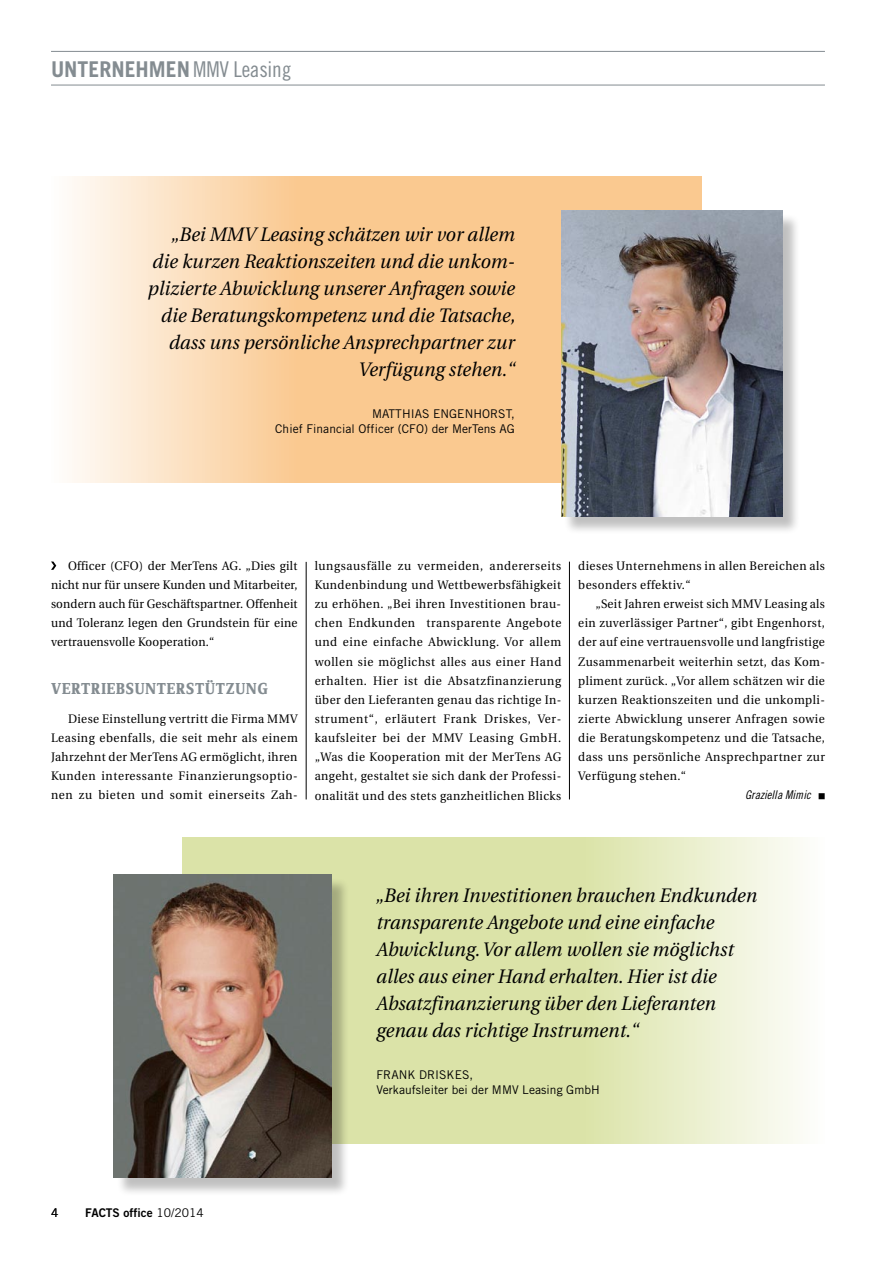
<style>
.page{position:relative;width:893px;height:1263px;background:#fff}
.page>*{position:absolute;margin:0;border:0;box-sizing:border-box;transform-origin:0 0}
.t1{font:700 21.75px "Trade Gothic";color:#848c91}
.t2{font:italic 19.5px/27px "Utopia";letter-spacing:.005em;color:#000;text-align:right;scale:.95 1}
.t3{font:700 16.5px "Zine Serif Dis";letter-spacing:.05em;color:#848c91}
.t4{font:12.3px/19.2px "Utopia";letter-spacing:.04em;color:#000;text-align:justify;scale:.95 1}
.t5{font:12px/15px "Trade Gothic";letter-spacing:.005em;color:#000;text-align:right}
.t6{font:12px "Trade Gothic Bold Two";color:#000}
.t7{font:12px "Trade Gothic Cond Eighteen Obl";letter-spacing:.005em;color:#000}
.s1{font-family:"Trade Gothic Cond Eighteen";font-weight:400}
.s2{font-family:"Trade Gothic"}
</style>
<div class="page">
<svg style="left:72px;top:176px;width:630px;height:307px;fill:#fac990"></svg>
<svg style="left:183px;top:838px;width:617px;height:306px;fill:#dbe3a8"></svg>
<div style="left:564px;top:213px;width:237px;height:322px;background:#000;opacity:.25"></div>
<img style="left:561px;top:210px;width:221px;height:307px">
<hr style="left:51px;top:51px;width:774px;height:1px;background:#848c91">
<hr style="left:51px;top:85px;width:774px;height:1px;background:#848c91">
<svg style="left:51px;top:561px;width:5px;height:9px"></svg>
<hr style="left:306px;top:562px;width:1px;height:237px;background:#000">
<hr style="left:569px;top:562px;width:1px;height:237px;background:#000">
<div style="left:116px;top:877px;width:234px;height:320px;background:#000;opacity:.25"></div>
<img style="left:114px;top:875px;width:218px;height:303px">
<h1 class="t1" style="left:51px;top:55px;width:242px">UNTERNEHMEN<span class="s1">MMV Leasing</span></h1>
<h2 class="t2" style="left:148px;top:221px;width:389px">„Bei MMV Leasing schätzen wir vor allem die kurzen Reaktionszeiten und die unkom&shy;plizierte Abwicklung unserer Anfragen sowie die Beratungskompetenz und die Tatsache, dass uns persönliche Ansprechpartner zur Verfügung stehen.“</h2>
<p class="t5" style="left:372px;top:406px;width:70px">Matth ias Eng</p>
<p class="t5" style="left:275px;top:406px;width:241px">enhorst,<br>Chief Financial Officer (CFO) der MerTens AG</p>
<p class="t4" style="left:51px;top:556px;width:261px;text-indent:17px">Officer (CFO) der MerTens AG. „Dies gilt nicht nur für unsere Kunden und Mitarbeiter, sondern auch für Geschäftspartner. Offenheit und Toleranz legen den Grundstein für eine vertrauensvolle Kooperation.“</p>
<h3 class="t3" style="left:51px;top:680px;width:218px">VERTRIEBSUNTERSTÜTZUNG</h3>
<p class="t4" style="left:51px;top:709px;width:261px;text-indent:17px">Diese Einstellung vertritt die Firma MMV Leasing ebenfalls, die seit mehr als einem Jahrzehnt der MerTens AG ermöglicht, ihren Kunden interessante Finanzierungsoptio&shy;nen zu bieten und somit einerseits Zah-</p>
<p class="t4" style="left:315px;top:556px;width:261px">lungsausfälle zu vermeiden, andererseits Kundenbindung und Wettbewerbsfähigkeit zu erhöhen. „Bei ihren Investitionen brau&shy;chen Endkunden transparente Angebote und eine einfache Abwicklung. Vor allem wollen sie möglichst alles aus einer Hand erhalten. Hier ist die Absatzfinanzierung über den Lieferanten genau das richtige In&shy;strument“, erläutert Frank Driskes, Ver&shy;kaufsleiter bei der MMV Leasing GmbH. „Was die Kooperation mit der MerTens AG angeht, gestaltet sie sich dank der Professi&shy;onalität und des stets ganzheitlichen Blicks</p>
<p class="t4" style="left:578px;top:556px;width:261px">dieses Unternehmens in allen Bereichen als besonders effektiv.“</p>
<p class="t4" style="left:578px;top:595px;width:261px;text-indent:17px">„Seit Jahren erweist sich MMV Leasing als ein zuverlässiger Partner“, gibt Engenhorst, der auf eine vertrauensvolle und langfristige Zusammenarbeit weiterhin setzt, das Kom&shy;pliment zurück. „Vor allem schätzen wir die kurzen Reaktionszeiten und die unkompli&shy;zierte Abwicklung unserer Anfragen sowie die Beratungskompetenz und die Tatsache, dass uns persönliche Ansprechpartner zur Verfügung stehen.“</p>
<p class="t7" style="left:745px;top:788px;width:67px">Graziella Mimic</p>
<p class="t2" style="left:377px;top:882px;width:402px;text-align:left">„Bei ihren Investitionen brauchen Endkunden transparente Angebote und eine einfache Abwicklung. Vor allem wollen sie möglichst alles aus einer Hand erhalten. Hier ist die Absatzfinanzierung über den Lieferanten genau das richtige Instrument.“</p>
<p class="t5" style="left:377px;top:1067px;width:24px">Frank</p>
<p class="t5" style="left:377px;top:1067px;width:225px;text-align:left;text-indent:43px">Driskes,<br>Verkaufsleiter bei der MMV Leasing GmbH</p>
<p class="t5" style="left:51px;top:1205px;width:9px">4</p>
<p class="t6" style="left:85px;top:1206px;width:120px">FACTS office <span class="s2">10/2014</span></p>
</div>
